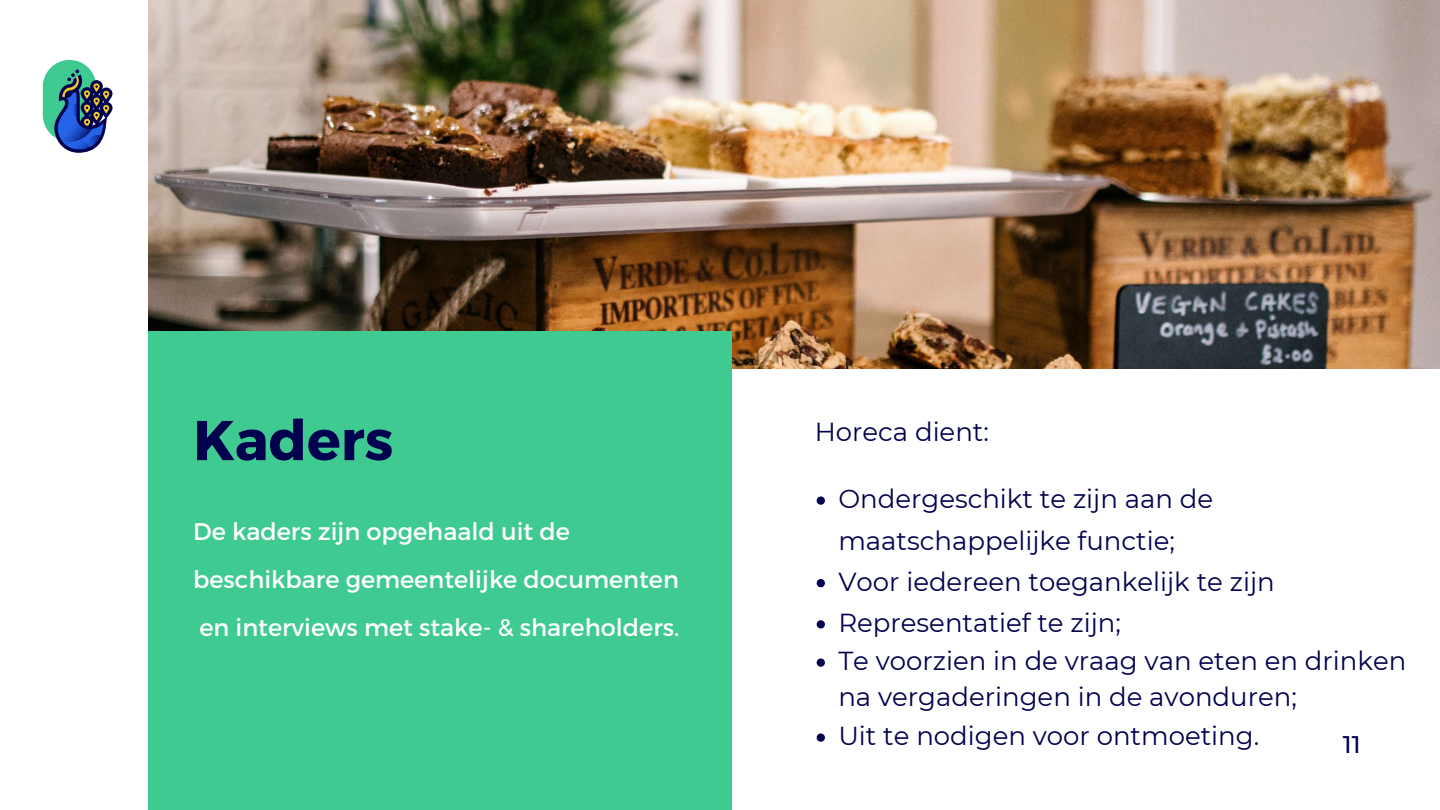
<style>
.page{position:relative;width:1440px;height:810px;background:#fff}
.page>*{position:absolute;margin:0;border:0;box-sizing:border-box;transform-origin:0 0}
.t1{font:700 56px "Montserrat";color:#00004e}
.t2{font:26px/41.2px "Montserrat";color:#00004e}
.t3{font:24px/48px "Montserrat";color:#fff}
.t4{font:500 24px "Montserrat";color:#00004e}
</style>
<div class="page">
<img style="left:148px;top:0;width:1292px;height:368px">
<div style="left:148px;top:331px;width:584px;height:479px;background:#3fca92"></div>
<svg style="left:43px;top:60px;width:70px;height:93px"></svg>
<svg style="left:817px;top:496px;width:8px;height:9px"></svg>
<svg style="left:817px;top:579px;width:8px;height:8px"></svg>
<svg style="left:817px;top:620px;width:8px;height:8px"></svg>
<svg style="left:817px;top:658px;width:8px;height:9px"></svg>
<svg style="left:817px;top:733px;width:8px;height:9px"></svg>
<h1 class="t1" style="left:193px;top:404px;width:202px">Kaders</h1>
<p class="t3" style="left:193px;top:506px;width:488px">De kaders zijn opgehaald uit de beschikbare gemeentelijke documenten en interviews met stake- &amp; shareholders.</p>
<p class="t2" style="left:815px;top:411px;width:176px">Horeca dient:</p>
<p class="t2" style="left:838px;top:479px;width:438px">Ondergeschikt te zijn aan de maatschappelijke functie;<br>Voor iedereen toegankelijk te zijn<br>Representatief te zijn;</p>
<p class="t2" style="left:838px;top:643px;width:570px;line-height:36px">Te voorzien in de vraag van eten en drinken na vergaderingen in de avonduren;</p>
<p class="t2" style="left:838px;top:716px;width:422px">Uit te nodigen voor ontmoeting.</p>
<p class="t4" style="left:1343px;top:730px;width:19px">11</p>
</div>
